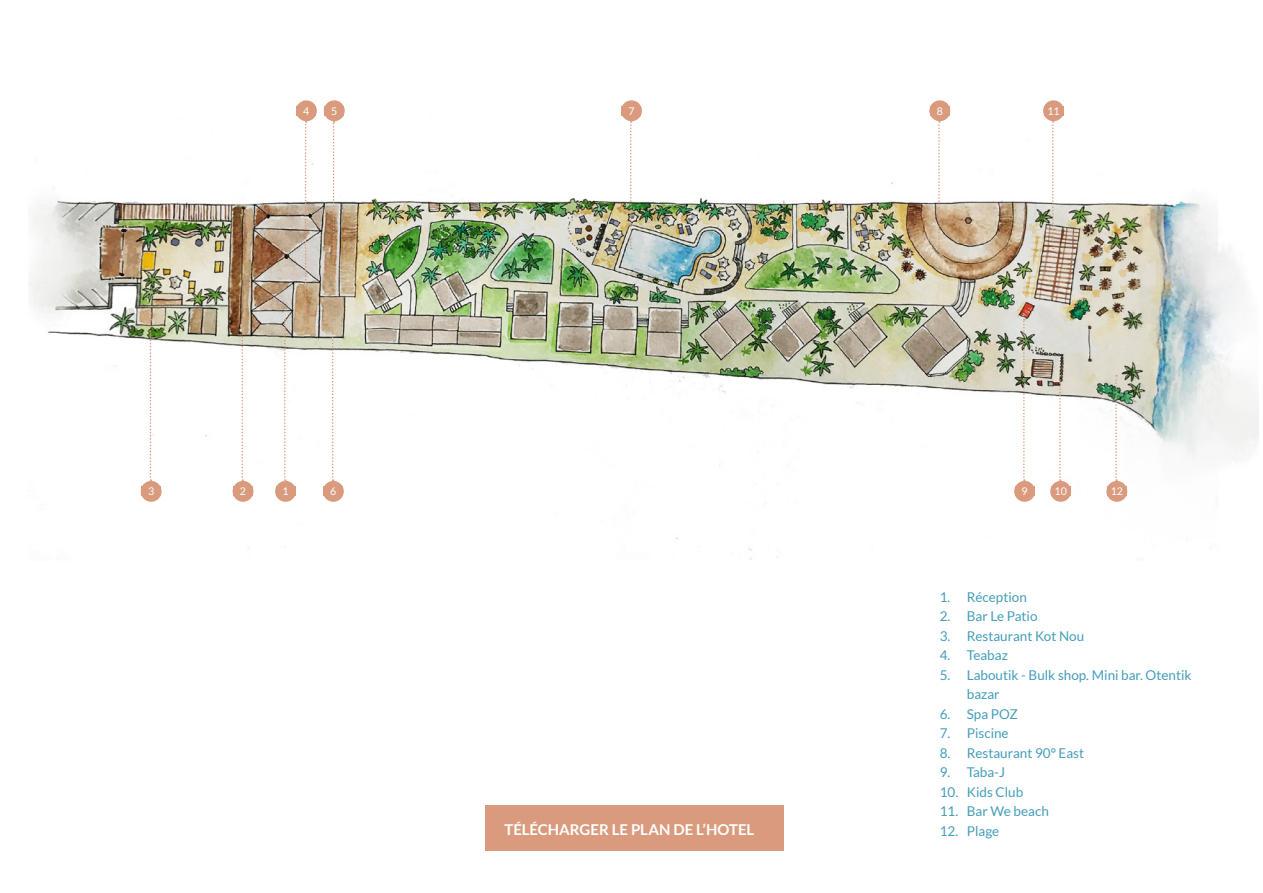
<style>
.page{position:relative;width:1263px;height:893px;background:#fff}
.page>*{position:absolute;margin:0;border:0;box-sizing:border-box;transform-origin:0 0}
.t1{font:700 15px "Lato";color:#fff}
.t2{font:13.5px/19.5px "Lato";color:#459dba}
.t3{font:10.65px "Lato";color:#fff}
</style>
<div class="page">
<img style="left:29px;top:118px;width:1230px;height:442px">
<svg style="left:284px;top:319px;width:2px;height:162px"></svg>
<svg style="left:332px;top:319px;width:2px;height:162px"></svg>
<svg style="left:1023px;top:319px;width:2px;height:162px"></svg>
<svg style="left:1059px;top:375px;width:2px;height:106px"></svg>
<svg style="left:1115px;top:375px;width:2px;height:106px"></svg>
<svg style="left:242px;top:319px;width:1px;height:162px"></svg>
<svg style="left:150px;top:319px;width:1px;height:162px"></svg>
<svg style="left:305px;top:121px;width:2px;height:204px"></svg>
<svg style="left:333px;top:121px;width:2px;height:162px"></svg>
<svg style="left:630px;top:121px;width:2px;height:128px"></svg>
<svg style="left:938px;top:121px;width:2px;height:128px"></svg>
<svg style="left:1052px;top:121px;width:2px;height:128px"></svg>
<div style="left:275px;top:481px;width:21px;height:21px;background:#da9a7d;border-radius:50%"></div>
<div style="left:323px;top:481px;width:21px;height:21px;background:#da9a7d;border-radius:50%"></div>
<div style="left:1014px;top:481px;width:21px;height:21px;background:#da9a7d;border-radius:50%"></div>
<div style="left:1050px;top:481px;width:21px;height:21px;background:#da9a7d;border-radius:50%"></div>
<div style="left:1106px;top:481px;width:21px;height:21px;background:#da9a7d;border-radius:50%"></div>
<div style="left:233px;top:481px;width:20px;height:21px;background:#da9a7d;border-radius:50%"></div>
<div style="left:141px;top:481px;width:21px;height:21px;background:#da9a7d;border-radius:50%"></div>
<div style="left:296px;top:100px;width:21px;height:21px;background:#da9a7d;border-radius:50%"></div>
<div style="left:324px;top:100px;width:21px;height:21px;background:#da9a7d;border-radius:50%"></div>
<div style="left:621px;top:100px;width:21px;height:21px;background:#da9a7d;border-radius:50%"></div>
<div style="left:929px;top:100px;width:21px;height:21px;background:#da9a7d;border-radius:50%"></div>
<div style="left:1043px;top:100px;width:21px;height:21px;background:#da9a7d;border-radius:50%"></div>
<div style="left:233px;top:487px;width:19px;height:9px;background:#da9a7d"></div>
<div style="left:485px;top:805px;width:299px;height:45px;background:#da9a7d"></div>
<p class="t3" style="left:303px;top:105px;width:8px">4</p>
<p class="t3" style="left:331px;top:105px;width:8px">5</p>
<p class="t3" style="left:628px;top:105px;width:8px">7</p>
<p class="t3" style="left:937px;top:105px;width:8px">8</p>
<p class="t3" style="left:1047px;top:105px;width:14px">11</p>
<p class="t3" style="left:148px;top:486px;width:8px">3</p>
<p class="t3" style="left:240px;top:486px;width:8px">2</p>
<p class="t3" style="left:282px;top:486px;width:8px">1</p>
<p class="t3" style="left:330px;top:486px;width:8px">6</p>
<p class="t3" style="left:1021px;top:486px;width:8px">9</p>
<p class="t3" style="left:1054px;top:486px;width:14px">10</p>
<p class="t3" style="left:1111px;top:486px;width:14px">12</p>
<p class="t1" style="left:504px;top:820px;width:251px">TÉLÉCHARGER LE PLAN DE L’HOTEL</p>
<p class="t2" style="left:940px;top:587px;width:89px">1. Réception</p>
<p class="t2" style="left:940px;top:607px;width:99px">2. Bar Le Patio</p>
<p class="t2" style="left:940px;top:626px;width:146px">3. Restaurant Kot Nou</p>
<p class="t2" style="left:940px;top:646px;width:70px">4. Teabaz</p>
<p class="t2" style="left:967px;top:665px;width:226px;text-indent:-27px">5. Laboutik - Bulk shop. Mini bar. Otentik bazar</p>
<p class="t2" style="left:940px;top:704px;width:80px">6. Spa POZ</p>
<p class="t2" style="left:940px;top:724px;width:70px">7. Piscine</p>
<p class="t2" style="left:940px;top:743px;width:146px">8. Restaurant 90° East</p>
<p class="t2" style="left:940px;top:763px;width:67px">9. Taba-J</p>
<p class="t2" style="left:940px;top:782px;width:85px">10. Kids Club</p>
<p class="t2" style="left:940px;top:802px;width:111px">11. Bar We beach</p>
<p class="t2" style="left:940px;top:821px;width:61px">12. Plage</p>
</div>
